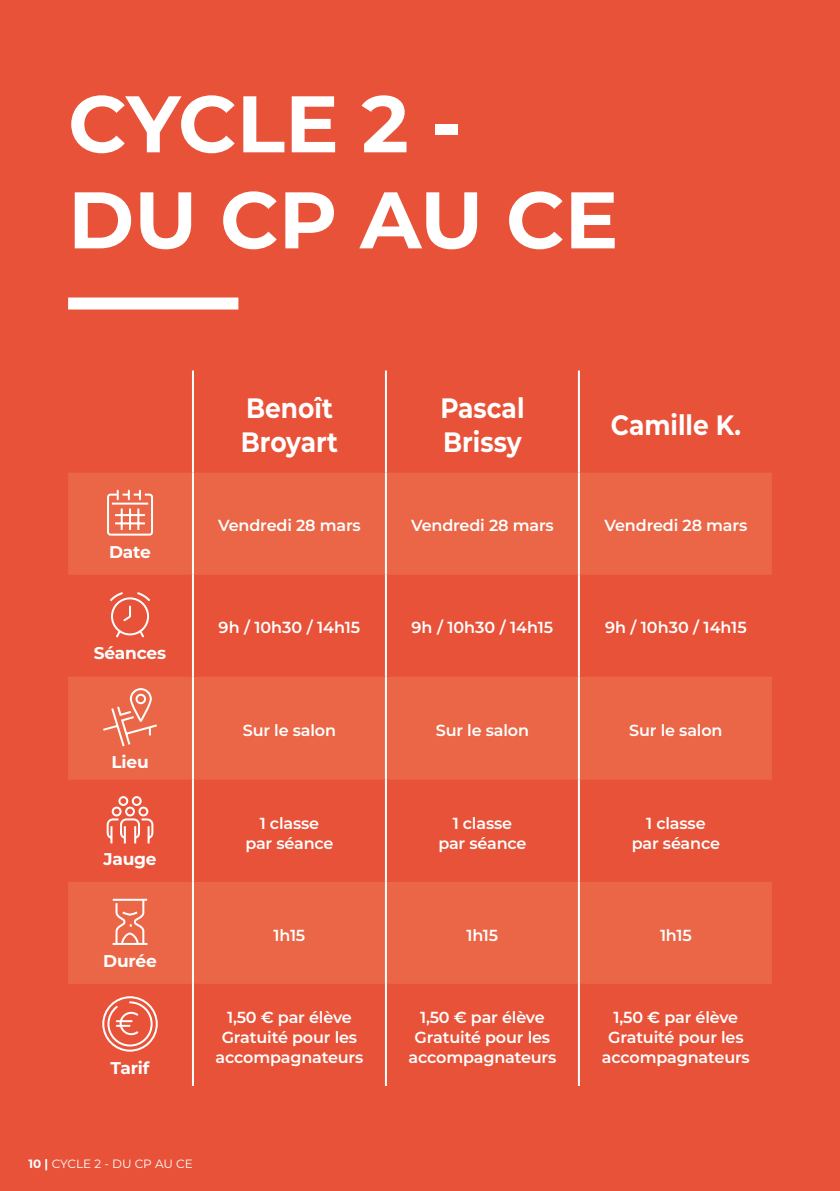
<style>
.page{position:relative;width:840px;height:1191px;background:#fff}
.page>*{position:absolute;margin:0;border:0;box-sizing:border-box;transform-origin:0 0}
.t1{font:700 80px/96px "Montserrat";color:#fff}
.t2{font:700 28px/34px "Montserrat";color:#fff;scale:.89 1}
.t3{font:700 17px "Montserrat";letter-spacing:-.01em;color:#fff}
.t4{font:600 16px/20px "Montserrat";letter-spacing:-.01em;color:#fff;text-align:center}
.t5{font:12px "Montserrat";color:#fff}
.s1{font-weight:700}
</style>
<div class="page">
<div style="left:0;top:0;width:839px;height:1191px;background:#e85238"></div>
<div style="left:68px;top:297px;width:170px;height:12px;background:#fff"></div>
<svg style="left:68px;top:472px;width:703px;height:512px;fill:#ea6647"></svg>
<hr style="left:192px;top:370px;width:2px;height:102px;background:#fff">
<hr style="left:385px;top:370px;width:2px;height:102px;background:#fff">
<hr style="left:577px;top:370px;width:2px;height:102px;background:#fff">
<hr style="left:192px;top:472px;width:2px;height:102px;background:#fff">
<hr style="left:385px;top:472px;width:2px;height:102px;background:#fff">
<hr style="left:577px;top:472px;width:2px;height:102px;background:#fff">
<hr style="left:192px;top:574px;width:2px;height:103px;background:#fff">
<hr style="left:385px;top:574px;width:2px;height:103px;background:#fff">
<hr style="left:577px;top:574px;width:2px;height:103px;background:#fff">
<hr style="left:192px;top:677px;width:2px;height:102px;background:#fff">
<hr style="left:385px;top:677px;width:2px;height:102px;background:#fff">
<hr style="left:577px;top:677px;width:2px;height:102px;background:#fff">
<hr style="left:192px;top:779px;width:2px;height:103px;background:#fff">
<hr style="left:385px;top:779px;width:2px;height:103px;background:#fff">
<hr style="left:577px;top:779px;width:2px;height:103px;background:#fff">
<hr style="left:192px;top:882px;width:2px;height:102px;background:#fff">
<hr style="left:385px;top:882px;width:2px;height:102px;background:#fff">
<hr style="left:577px;top:882px;width:2px;height:102px;background:#fff">
<hr style="left:192px;top:984px;width:2px;height:102px;background:#fff">
<hr style="left:385px;top:984px;width:2px;height:102px;background:#fff">
<hr style="left:577px;top:984px;width:2px;height:102px;background:#fff">
<svg style="left:106px;top:491px;width:48px;height:45px"></svg>
<hr style="left:115px;top:514px;width:30px;height:2px;background:#fff">
<hr style="left:115px;top:522px;width:30px;height:2px;background:#fff">
<hr style="left:129px;top:508px;width:2px;height:22px;background:#fff">
<hr style="left:121px;top:508px;width:2px;height:22px;background:#fff">
<hr style="left:137px;top:508px;width:2px;height:22px;background:#fff">
<svg style="left:108px;top:590px;width:44px;height:49px"></svg>
<div style="left:111px;top:597px;width:38px;height:38px;border:2px solid #fff;border-radius:50%"></div>
<svg style="left:101px;top:687px;width:58px;height:61px"></svg>
<svg style="left:106px;top:795px;width:48px;height:50px"></svg>
<hr style="left:113px;top:898px;width:34px;height:2px;background:#fff">
<svg style="left:114px;top:898px;width:31px;height:48px"></svg>
<hr style="left:112px;top:943px;width:35px;height:2px;background:#fff">
<div style="left:102px;top:996px;width:56px;height:55px;border:2px solid #fff;border-radius:50%"></div>
<svg style="left:106px;top:1000px;width:47px;height:47px"></svg>
<h1 class="t1" style="left:68px;top:72px;width:551px">CYCLE 2 -<br>DU CP AU CE</h1>
<h2 class="t2" style="left:240px;top:390px;width:111px">Benoît<br>Broyart</h2>
<h2 class="t2" style="left:440px;top:390px;width:96px">Pascal<br>Brissy</h2>
<h2 class="t2" style="left:610px;top:407px;width:147px">Camille K.</h2>
<p class="t3" style="left:109px;top:539px;width:43px">Date</p>
<p class="t3" style="left:94px;top:641px;width:74px">Séances</p>
<p class="t3" style="left:111px;top:750px;width:39px">Lieu</p>
<p class="t3" style="left:103px;top:847px;width:55px">Jauge</p>
<p class="t3" style="left:103px;top:948px;width:55px">Durée</p>
<p class="t3" style="left:110px;top:1055px;width:40px">Tarif</p>
<p class="t4" style="left:218px;top:515px;width:144px">Vendredi 28 mars</p>
<p class="t4" style="left:411px;top:515px;width:144px">Vendredi 28 mars</p>
<p class="t4" style="left:604px;top:515px;width:144px">Vendredi 28 mars</p>
<p class="t4" style="left:218px;top:617px;width:143px">9h / 10h30 / 14h15</p>
<p class="t4" style="left:411px;top:617px;width:143px">9h / 10h30 / 14h15</p>
<p class="t4" style="left:604px;top:617px;width:143px">9h / 10h30 / 14h15</p>
<p class="t4" style="left:243px;top:719px;width:95px">Sur le salon</p>
<p class="t4" style="left:435px;top:719px;width:95px">Sur le salon</p>
<p class="t4" style="left:629px;top:719px;width:95px">Sur le salon</p>
<p class="t4" style="left:245px;top:812px;width:90px">1 classe par séance</p>
<p class="t4" style="left:438px;top:812px;width:90px">1 classe par séance</p>
<p class="t4" style="left:631px;top:812px;width:90px">1 classe par séance</p>
<p class="t4" style="left:273px;top:924px;width:33px">1h15</p>
<p class="t4" style="left:466px;top:924px;width:33px">1h15</p>
<p class="t4" style="left:659px;top:924px;width:33px">1h15</p>
<p class="t4" style="left:215px;top:1006px;width:149px">1,50 € par élève<br>Gratuité pour les accompagnateurs</p>
<p class="t4" style="left:408px;top:1006px;width:149px">1,50 € par élève<br>Gratuité pour les accompagnateurs</p>
<p class="t4" style="left:601px;top:1006px;width:149px">1,50 € par élève<br>Gratuité pour les accompagnateurs</p>
<p class="t5" style="left:28px;top:1156px;width:166px"><span class="s1">10 |</span> CYCLE 2 - DU CP AU CE</p>
</div>
